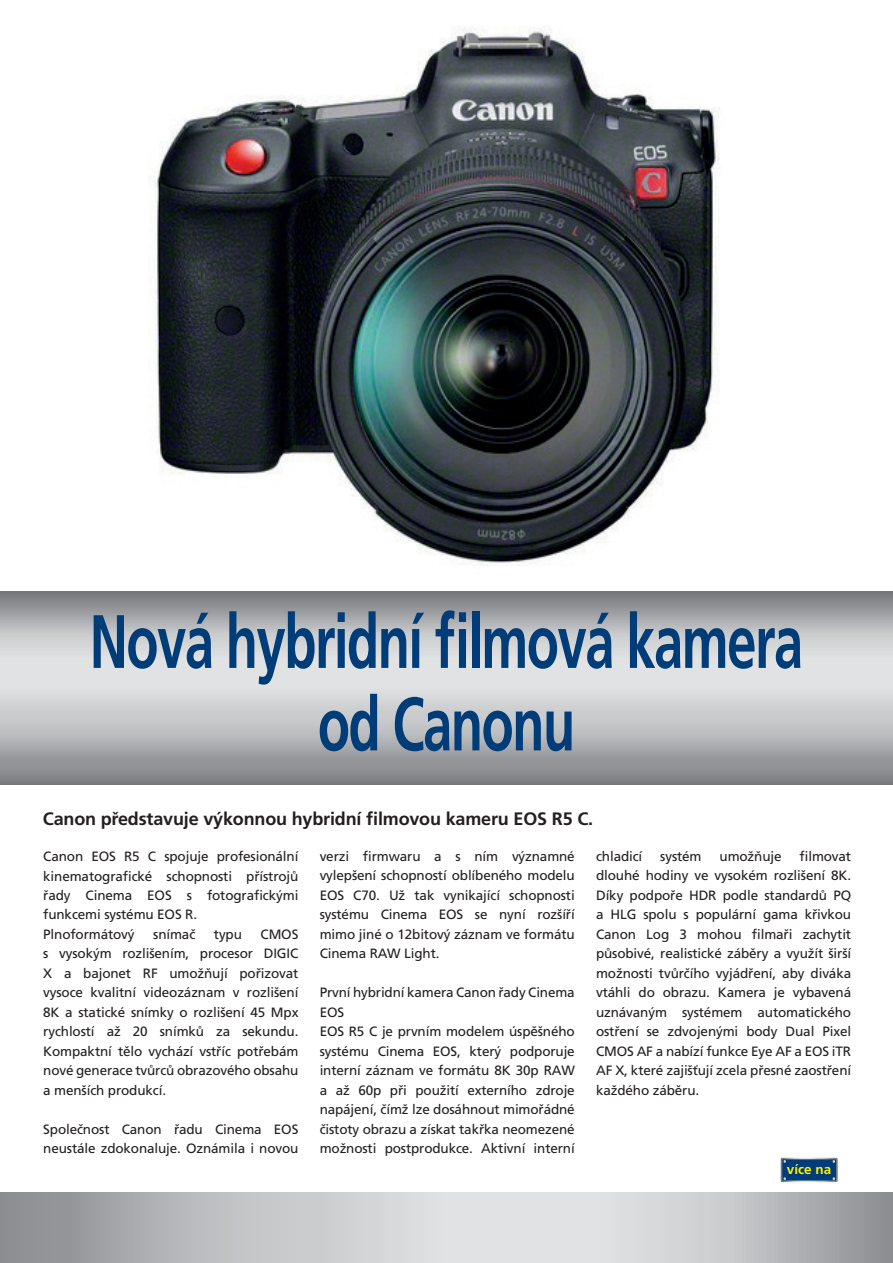
<style>
.page{position:relative;width:893px;height:1263px;background:#fff}
.page>*{position:absolute;margin:0;border:0;box-sizing:border-box;transform-origin:0 0}
.t1{font:700 75.45px/82.5px "Frutiger CE";letter-spacing:-.03em;color:#003d78;text-align:center;scale:.7 1}
.t2{font:700 18px "Frutiger CE";letter-spacing:-.01em;color:#231f20}
.t3{font:13.5px/19.5px "Frutiger CE";letter-spacing:-.01em;color:#231f20}
.t4{font:700 13.5px "Frutiger CE";color:#fff101}
</style>
<div class="page">
<img style="left:149px;top:27px;width:571px;height:539px">
<svg style="left:0;top:1193px;width:893px;height:70px"></svg>
<svg style="left:0;top:591px;width:893px;height:193px"></svg>
<div style="left:781px;top:1158px;width:56px;height:23px;background:#003d78"></div>
<div style="left:781px;top:1158px;width:57px;height:24px;border:2px solid #fff"></div>
<h1 class="t1" style="left:90px;top:600px;width:1021px">Nová hybridní filmová kamera od Canonu</h1>
<h2 class="t2" style="left:43px;top:809px;width:552px">Canon představuje výkonnou hybridní filmovou kameru EOS R5 C.</h2>
<p class="t3" style="left:43px;top:846px;width:257px">Canon EOS R5 C spojuje profesionální kinematografické schopnosti přístrojů řady Cinema EOS s fotografickými funkcemi systému EOS R.<br>Plnoformátový</p>
<p class="t3" style="left:153px;top:924px;width:44px">snímač</p>
<p class="t3" style="left:214px;top:924px;width:30px">typu</p>
<p class="t3" style="left:43px;top:924px;width:257px;text-align:justify;text-indent:217px">CMOS s vysokým rozlišením, procesor DIGIC X a bajonet RF umožňují pořizovat vysoce kvalitní videozáznam v rozlišení 8K a statické snímky o rozlišení 45 Mpx rychlostí až 20 snímků za sekundu.<br>Kompaktní tělo vychází vstříc potřebám nové generace tvůrců obrazového obsahu a menších produkcí.</p>
<p class="t3" style="left:43px;top:1119px;width:257px">Společnost Canon řadu Cinema EOS neustále zdokonaluje. Oznámila i novou</p>
<p class="t3" style="left:320px;top:846px;width:257px;text-align:justify">verzi firmwaru a s ním významné vylepšení schopností oblíbeného modelu EOS C70. Už tak vynikající schopnosti systému Cinema EOS se nyní rozšíří mimo jiné o 12bitový záznam ve formátu Cinema RAW Light.</p>
<p class="t3" style="left:320px;top:983px;width:257px">První hybridní kamera Canon řady Cinema EOS<br>EOS R5 C je prvním modelem úspěšného systému Cinema EOS, který podporuje interní záznam ve formátu 8K 30p RAW a až 60p při použití externího zdroje napájení, čímž lze dosáhnout mimořádné čistoty obrazu a získat takřka neomezené možnosti postprodukce. Aktivní interní</p>
<p class="t3" style="left:596px;top:846px;width:257px;text-align:justify;text-indent:203px">filmovat dlouhé hodiny ve vysokém rozlišení 8K.<br>Díky podpoře HDR podle standardů PQ a HLG spolu s populární gama křivkou Canon Log 3 mohou filmaři zachytit působivé, realistické záběry a využít širší možnosti tvůrčího vyjádření, aby diváka vtáhli do obrazu. Kamera je vybavená uznávaným systémem automatického ostření se zdvojenými body Dual Pixel CMOS AF a nabízí funkce Eye AF a EOS iTR AF X, které zajišťují zcela přesné zaostření každého záběru.</p>
<p class="t3" style="left:596px;top:846px;width:48px">chladicí</p>
<p class="t3" style="left:660px;top:846px;width:43px">systém</p>
<p class="t3" style="left:719px;top:846px;width:64px">umožňuje</p>
<p class="t4" style="left:787px;top:1161px;width:46px">více na</p>
</div>
